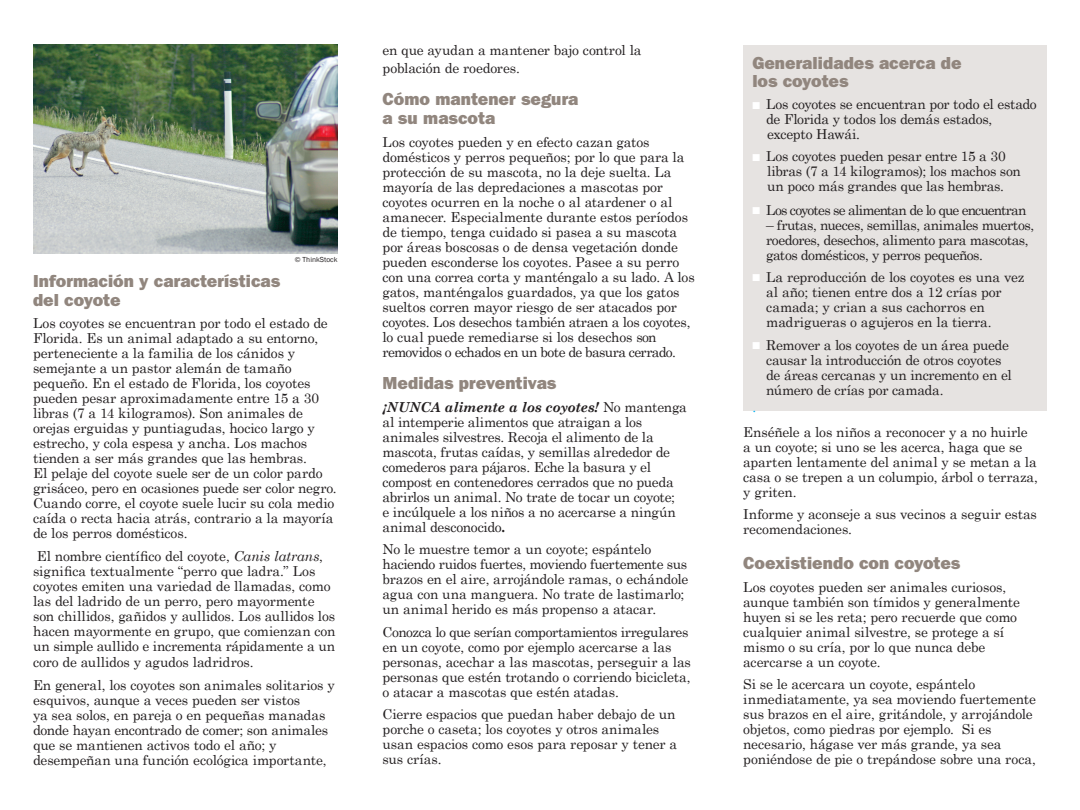
<style>
.page{position:relative;width:1080px;height:810px;background:#fff}
.page>*{position:absolute;margin:0;border:0;box-sizing:border-box;transform-origin:0 0}
.t1{font:17.5px "ITC Franklin Gothic Std Hvy";color:#91867e}
.t2{font:13.75px/15px "Century Schoolbook";letter-spacing:-.015em;color:#231f20}
.t3{font:13.75px "Century Schoolbook";letter-spacing:-.04em;color:#231f20}
.t4{font:13.75px "Century Schoolbook";letter-spacing:-.045em;color:#231f20}
.t5{font:13.75px "Century Schoolbook";letter-spacing:-.06em;color:#231f20}
.t6{font:13.75px "Century Schoolbook";color:#00aeef}
.t7{font:7.5px "Franklin Gothic";color:#231f20}
.s1{font-style:italic}
.s2{font-weight:700;font-style:italic}
.s3{color:#fff}
</style>
<div class="page">
<div style="left:743px;top:45px;width:304px;height:365px;background:#e6e3e1"></div>
<img style="left:34px;top:45px;width:304px;height:208px">
<p class="t7" style="left:295px;top:254px;width:44px">© ThinkStock</p>
<p class="t1" style="left:33px;top:271px;width:249px">Información y características</p>
<p class="t1" style="left:33px;top:290px;width:89px">del coyote</p>
<p class="t2" style="left:33px;top:316px;width:296px">Los coyotes se encuentran por todo el estado de</p>
<p class="t2" style="left:33px;top:331px;width:287px">Florida. Es un animal adaptado a su entorno, perteneciente a la familia de los cánidos y</p>
<p class="t2" style="left:33px;top:361px;width:260px">semejante a un pastor alemán de tamaño</p>
<p class="t2" style="left:33px;top:376px;width:288px">pequeño. En el estado de Florida, los coyotes pueden pesar aproximadamente entre 15 a 30</p>
<p class="t2" style="left:33px;top:406px;width:305px">libras (7 a 14 kilogramos). Son animales de orejas erguidas y puntiagudas, hocico largo y estrecho, y cola espesa y ancha. Los machos tienden a ser más grandes que las hembras.<br>El pelaje del coyote suele ser de un color pardo grisáceo, pero en ocasiones puede ser color negro.<br>Cuando corre, el coyote suele lucir su cola medio caída o recta hacia atrás, contrario a la mayoría de los perros domésticos.</p>
<p class="t2" style="left:33px;top:548px;width:291px">El nombre científico del coyote, <span class="s1">Canis latrans</span>, significa textualmente “perro que ladra.” Los</p>
<p class="t2" style="left:33px;top:578px;width:304px">coyotes emiten una variedad de llamadas, como las del ladrido de un perro, pero mayormente son chillidos, gañidos y aullidos. Los aullidos los hacen mayormente en grupo, que comienzan con un simple aullido e incrementa rápidamente a un</p>
<p class="t2" style="left:33px;top:654px;width:222px">coro de aullidos y agudos ladridros.</p>
<p class="t2" style="left:33px;top:677px;width:303px">En general, los coyotes son animales solitarios y esquivos, aunque a veces pueden ser vistos</p>
<p class="t2" style="left:33px;top:707px;width:297px">ya sea solos, en pareja o en pequeñas manadas donde hayan encontrado de comer; son animales que se mantienen activos todo el año; y</p>
<p class="t2" style="left:33px;top:752px;width:295px">desempeñan una función ecológica importante,</p>
<p class="t2" style="left:382px;top:43px;width:261px">en que ayudan a mantener bajo control la</p>
<p class="t2" style="left:382px;top:60px;width:139px">población de roedores.</p>
<p class="t1" style="left:382px;top:89px;width:197px">Cómo mantener segura</p>
<p class="t1" style="left:382px;top:108px;width:114px">a su mascota</p>
<p class="t2" style="left:382px;top:134px;width:269px">Los coyotes pueden y en efecto cazan gatos</p>
<p class="t2" style="left:382px;top:149px;width:304px">domésticos y perros pequeños; por lo que para la</p>
<p class="t2" style="left:382px;top:164px;width:314px">protección de su mascota, no la deje suelta. La mayoría de las depredaciones a mascotas por coyotes ocurren en la noche o al atardener o al amanecer. Especialmente durante estos períodos de tiempo, tenga cuidado si pasea a su mascota por áreas boscosas o de densa vegetación donde pueden esconderse los coyotes. Pasee a su perro con una correa corta y manténgalo a su lado. A los</p>
<p class="t2" style="left:382px;top:284px;width:309px">gatos, manténgalos guardados, ya que los gatos sueltos corren mayor riesgo de ser atacados por coyotes. Los desechos también atraen a los coyotes, lo cual puede remediarse si los desechos son</p>
<p class="t4" style="left:382px;top:343px;width:295px">removidos o echados en un bote de basura cerrado.</p>
<p class="t1" style="left:382px;top:373px;width:175px">Medidas preventivas</p>
<p class="t2" style="left:382px;top:399px;width:306px"><span class="s2">¡NUNCA alimente a los coyotes!</span> No mantenga al intemperie alimentos que atraigan a los</p>
<p class="t2" style="left:382px;top:429px;width:273px">animales silvestres. Recoja el alimento de la</p>
<p class="t2" style="left:382px;top:444px;width:289px">mascota, frutas caídas, y semillas alrededor de</p>
<p class="t2" style="left:382px;top:459px;width:295px">comederos para pájaros. Eche la basura y el compost en contenedores cerrados que no pueda abrirlos un animal. No trate de tocar un coyote; e incúlquele a los niños a no acercarse a ningún animal desconocido<span class="s2">.</span></p>
<p class="t2" style="left:382px;top:541px;width:270px">No le muestre temor a un coyote; espántelo</p>
<p class="t3" style="left:382px;top:555px;width:306px">haciendo ruidos fuertes, moviendo fuertemente sus</p>
<p class="t2" style="left:382px;top:571px;width:307px">brazos en el aire, arrojándole ramas, o echándole agua con una manguera. No trate de lastimarlo; un animal herido es más propenso a atacar.</p>
<p class="t2" style="left:382px;top:624px;width:307px">Conozca lo que serían comportamientos irregulares</p>
<p class="t2" style="left:382px;top:639px;width:310px">en un coyote, como por ejemplo acercarse a las personas, acechar a las mascotas, perseguir a las personas que estén trotando o corriendo bicicleta, o atacar a mascotas que estén atadas.</p>
<p class="t2" style="left:382px;top:706px;width:295px">Cierre espacios que puedan haber debajo de un porche o caseta; los coyotes y otros animales</p>
<p class="t2" style="left:382px;top:736px;width:296px">usan espacios como esos para reposar y tener a sus crías.</p>
<p class="t1" style="left:752px;top:52px;width:211px">Generalidades acerca de</p>
<p class="t1" style="left:752px;top:71px;width:98px">los coyotes</p>
<p class="t2" style="left:766px;top:96px;width:272px;text-indent:-14px"><span class="s3">■</span> Los coyotes se encuentran por todo el estado de Florida y todos los demás estados,</p>
<p class="t2" style="left:767px;top:126px;width:95px">excepto Hawái.</p>
<p class="t2" style="left:752px;top:148px;width:255px"><span class="s3">■</span> Los coyotes pueden pesar entre 15 a 30</p>
<p class="t2" style="left:767px;top:163px;width:255px">libras (7 a 14 kilogramos); los machos son</p>
<p class="t2" style="left:767px;top:178px;width:238px">un poco más grandes que las hembras.</p>
<p class="t5" style="left:752px;top:201px;width:276px"><span class="s3">■</span> Los coyotes se alimentan de lo que encuentran</p>
<p class="t2" style="left:766px;top:217px;width:270px">– frutas, nueces, semillas, animales muertos, roedores, desechos, alimento para mascotas, gatos domésticos, y perros pequeños.</p>
<p class="t2" style="left:766px;top:270px;width:260px;text-indent:-14px"><span class="s3">■</span> La reproducción de los coyotes es una vez al año; tienen entre dos a 12 crías por</p>
<p class="t2" style="left:766px;top:300px;width:220px">camada; y crian a sus cachorros en</p>
<p class="t2" style="left:766px;top:315px;width:227px">madrigueras o agujeros en la tierra.</p>
<p class="t2" style="left:766px;top:337px;width:247px;text-indent:-14px"><span class="s3">■</span> Remover a los coyotes de un área puede causar la introducción de otros coyotes de áreas cercanas y un incremento en el número de crías por camada.</p>
<p class="t6" style="left:752px;top:399px;width:5px">.</p>
<p class="t2" style="left:743px;top:424px;width:296px">Enséñele a los niños a reconocer y a no huirle a un coyote; si uno se les acerca, haga que se aparten lentamente del animal y se metan a la casa o se trepen a un columpio, árbol o terraza, y griten.</p>
<p class="t2" style="left:743px;top:506px;width:295px">Informe y aconseje a sus vecinos a seguir estas recomendaciones.</p>
<p class="t1" style="left:743px;top:553px;width:219px">Coexistiendo con coyotes</p>
<p class="t2" style="left:743px;top:579px;width:278px">Los coyotes pueden ser animales curiosos, aunque también son tímidos y generalmente huyen si se les reta; pero recuerde que como</p>
<p class="t2" style="left:743px;top:624px;width:262px">cualquier animal silvestre, se protege a sí mismo o su cría, por lo que nunca debe</p>
<p class="t2" style="left:743px;top:654px;width:139px">acercarse a un coyote.</p>
<p class="t2" style="left:743px;top:676px;width:233px">Si se le acercara un coyote, espántelo</p>
<p class="t2" style="left:743px;top:691px;width:294px">inmediatamente, ya sea moviendo fuertemente sus brazos en el aire, gritándole, y arrojándole</p>
<p class="t2" style="left:743px;top:721px;width:250px">objetos, como piedras por ejemplo. Si es</p>
<p class="t2" style="left:743px;top:736px;width:260px">necesario, hágase ver más grande, ya sea</p>
<p class="t2" style="left:743px;top:751px;width:294px">poniéndose de pie o trepándose sobre una roca,</p>
</div>
